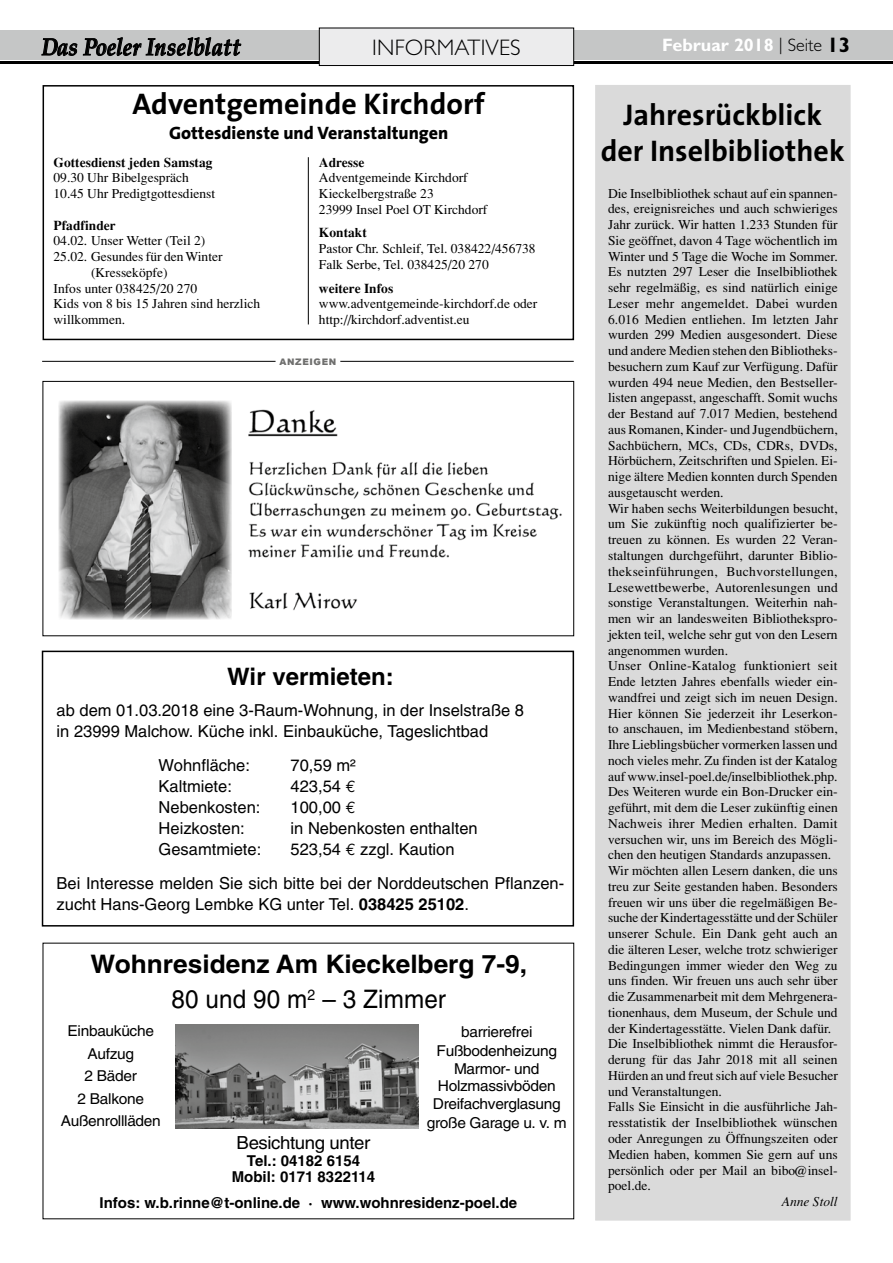
<style>
.page{position:relative;width:893px;height:1263px;background:#fff}
.page>*{position:absolute;margin:0;border:0;box-sizing:border-box;transform-origin:0 0}
.t1{font:700 30px/36px "The Sans";color:#000;text-align:center}
.t2{font:700 25.5px/35.7px "Helvetica";color:#000;text-align:center}
.t3{font:italic 700 24.15px "Palatino";letter-spacing:.005em;color:#000;scale:.87 1}
.t4{font:700 24px "Helvetica";color:#000}
.t5{font:300 22.5px "Gill Sans";letter-spacing:.005em;color:#000}
.t6{font:800 18px "The Sans";color:#000}
.t7{font:700 18px "Gill Sans";color:#fff}
.t8{font:18px "Helvetica";letter-spacing:-.02em;color:#000}
.t9{font:16.5px/21px "Helvetica";color:#000}
.t10{font:15px/22.5px "Helvetica";letter-spacing:-.02em;color:#000;text-align:center}
.t11{font:700 15px/16.5px "Helvetica";color:#000;text-align:center}
.t12{font:13.5px/15.8px "Times";color:#000}
.t13{font:700 13.5px "Times";color:#000}
.t14{font:italic 13.5px "Times";color:#000}
.t15{font:900 9px "Arial";letter-spacing:.07em;color:#6f6f6e}
.s1{font-weight:300;color:#000}
.s2{font-size:21px;color:#000}
.s3{font-family:"Euro Mono"}
.s4{font-weight:700}
.s5{font-weight:400}
</style>
<div class="page">
<div style="left:0;top:30px;width:893px;height:30px;background:#c5c6c6"></div>
<svg style="left:42px;top:38px;width:35px;height:18px"></svg>
<svg style="left:83px;top:37px;width:158px;height:20px"></svg>
<hr style="left:0;top:61px;width:893px;height:3px;background:#000">
<div style="left:43px;top:85px;width:531px;height:255px;border:2px solid #000"></div>
<div style="left:319px;top:28px;width:255px;height:38px;background:#ececed"></div>
<div style="left:319px;top:28px;width:255px;height:38px;border:1px solid #000"></div>
<div style="left:43px;top:381px;width:531px;height:255px;border:1px solid #000"></div>
<img style="left:59px;top:401px;width:172px;height:218px">
<img style="left:248px;top:409px;width:314px;height:202px">
<div style="left:595px;top:85px;width:255px;height:1135px;background:#dadada"></div>
<hr style="left:308px;top:157px;width:1px;height:167px;background:#000">
<img style="left:175px;top:1025px;width:244px;height:103px">
<hr style="left:42px;top:361px;width:532px;height:1px;background:#000">
<div style="left:276px;top:358px;width:64px;height:6px;background:#fff"></div>
<div style="left:42px;top:651px;width:532px;height:275px;border:2px solid #000"></div>
<h3 class="t3" style="left:42px;top:28px;width:230px">Das Poeler Inselblatt</h3>
<h3 class="t5" style="left:372px;top:35px;width:148px">IN FORMATIVES</h3>
<h3 class="t7" style="left:662px;top:34px;width:190px">Februar 2018 <span class="s1">| SEITE</span> <span class="s2">13</span></h3>
<h1 class="t1" style="left:133px;top:85px;width:354px">Adventgemeinde Kirchdorf</h1>
<h3 class="t6" style="left:169px;top:118px;width:281px">Gottesdienste und Veranstaltungen</h3>
<p class="t13" style="left:54px;top:154px;width:160px">Gottesdienst jeden Samstag</p>
<p class="t12" style="left:54px;top:170px;width:163px">09.30 Uhr Bibelgespräch<br>10.45 Uhr Predigtgottesdienst</p>
<p class="t13" style="left:54px;top:217px;width:64px">Pfadfinder</p>
<p class="t12" style="left:54px;top:233px;width:153px">04.02. Unser Wetter (Teil 2)</p>
<p class="t12" style="left:54px;top:249px;width:171px">25.02. Gesundes für den Winter</p>
<p class="t12" style="left:91px;top:264px;width:78px">(Kresseköpfe)</p>
<p class="t12" style="left:54px;top:280px;width:145px">Infos unter 038425/20 270</p>
<p class="t12" style="left:54px;top:296px;width:208px">Kids von 8 bis 15 Jahren sind herzlich</p>
<p class="t12" style="left:54px;top:312px;width:73px">willkommen.</p>
<p class="t13" style="left:319px;top:154px;width:47px">Adresse</p>
<p class="t12" style="left:319px;top:170px;width:170px">Adventgemeinde Kirchdorf<br>Kieckelbergstraße 23<br>23999 Insel Poel OT Kirchdorf</p>
<p class="t13" style="left:319px;top:224px;width:50px">Kontakt</p>
<p class="t12" style="left:319px;top:241px;width:218px">Pastor Chr. Schleif, Tel. 038422/456738<br>Falk Serbe, Tel. 038425/20 270</p>
<p class="t13" style="left:319px;top:280px;width:76px">weitere Infos</p>
<p class="t12" style="left:319px;top:296px;width:220px">www.adventgemeinde-kirchdorf.de oder http://kirchdorf.adventist.eu</p>
<p class="t15" style="left:279px;top:355px;width:58px">ANZEIGEN</p>
<h3 class="t4" style="left:227px;top:662px;width:168px">Wir vermieten:</h3>
<p class="t9" style="left:57px;top:700px;width:469px">ab dem 01.03.2018 eine 3-Raum-Wohnung, in der Inselstraße 8 in 23999 Malchow. Küche inkl. Einbauküche, Tageslichtbad</p>
<p class="t9" style="left:159px;top:754px;width:93px">Wohnfläche:</p>
<p class="t9" style="left:291px;top:754px;width:67px">70,59 m²</p>
<p class="t9" style="left:159px;top:775px;width:75px">Kaltmiete:</p>
<p class="t9" style="left:291px;top:775px;width:66px">423,54 <span class="s3">€</span></p>
<p class="t9" style="left:159px;top:796px;width:103px">Nebenkosten:</p>
<p class="t9" style="left:291px;top:796px;width:66px">100,00 <span class="s3">€</span></p>
<p class="t9" style="left:159px;top:817px;width:88px">Heizkosten:</p>
<p class="t9" style="left:291px;top:817px;width:189px">in Nebenkosten enthalten</p>
<p class="t9" style="left:159px;top:838px;width:104px">Gesamtmiete:</p>
<p class="t9" style="left:57px;top:832px;width:509px;line-height:33.8px;text-indent:234px">523,54 <span class="s3">€</span> zzgl. Kaution<br>Bei Interesse melden Sie sich bitte bei der Norddeutschen Pflanzen-</p>
<p class="t9" style="left:57px;top:893px;width:414px">zucht Hans-Georg Lembke KG unter Tel. <span class="s4">038425 25102</span>.</p>
<h2 class="t2" style="left:90px;top:945px;width:438px">Wohnresidenz Am Kieckelberg 7-9,<br><span class="s5">80 und 90 m</span><sup>2</sup> <span class="s5">– 3 Zimmer</span></h2>
<p class="t10" style="left:61px;top:1020px;width:101px">Einbauküche<br>Aufzug<br>2 Bäder<br>2 Balkone<br>Außenrollläden</p>
<p class="t10" style="left:437px;top:1023px;width:122px;line-height:18.5px">barrierefrei<br>Fußbodenheizung<br>Marmor- und</p>
<p class="t10" style="left:427px;top:1076px;width:141px;line-height:18.5px">Holzmassivböden<br>Dreifachverglasung große Garage u. v. m</p>
<h3 class="t8" style="left:237px;top:1132px;width:135px">Besichtung unter</h3>
<p class="t11" style="left:232px;top:1152px;width:145px">Tel.: 04182 6154<br>Mobil: 0171 8322114</p>
<p class="t11" style="left:100px;top:1195px;width:419px">Infos: w.b.rinne@t-online.de · www.wohnresidenz-poel.de</p>
<h1 class="t1" style="left:601px;top:96px;width:246px">Jahresrückblick der Inselbibliothek</h1>
<p class="t12" style="left:608px;top:185px;width:231px">Die Inselbibliothek schaut auf ein spannen&shy;des, ereignisreiches und auch schwieriges Jahr zurück. Wir hatten 1.233 Stunden für Sie geöffnet, davon 4 Tage wöchentlich im Winter und 5 Tage die Woche im Sommer.<br>Es nutzten 297 Leser die Inselbibliothek sehr regelmäßig, es sind natürlich einige Leser mehr angemeldet. Dabei wurden 6.016 Medien entliehen. Im letzten Jahr wurden 299 Medien ausgesondert. Diese und andere Medien stehen den Bibliotheks&shy;besuchern zum Kauf zur Verfügung. Dafür wurden 494 neue Medien, den Bestseller&shy;listen angepasst, angeschafft. Somit wuchs der Bestand auf 7.017 Medien, bestehend aus Romanen, Kinder- und Jugendbüchern, Sachbüchern, MCs, CDs, CDRs, DVDs, Hörbüchern, Zeitschriften und Spielen. Ei&shy;nige ältere Medien konnten durch Spenden ausgetauscht werden.<br>Wir haben sechs Weiterbildungen besucht, um Sie zukünftig noch qualifizierter be&shy;treuen zu können. Es wurden 22 Veran&shy;staltungen durchgeführt, darunter Biblio&shy;thekseinführungen, Buchvorstellungen, Lesewettbewerbe, Autorenlesungen und sonstige Veranstaltungen. Weiterhin nah&shy;men wir an landesweiten Bibliothekspro&shy;jekten teil, welche sehr gut von den Lesern angenommen wurden.<br>Unser Online-Katalog funktioniert seit Ende letzten Jahres ebenfalls wieder ein&shy;wandfrei und zeigt sich im neuen Design.<br>Hier können Sie jederzeit ihr Leserkon&shy;to anschauen, im Medienbestand stöbern, Ihre Lieblingsbücher vormerken lassen und noch vieles mehr. Zu finden ist der Katalog auf www.insel-poel.de/inselbibliothek.php.<br>Des Weiteren wurde ein Bon-Drucker ein&shy;geführt, mit dem die Leser zukünftig einen Nachweis ihrer Medien erhalten. Damit versuchen wir, uns im Bereich des Mögli&shy;chen den heutigen Standards anzupassen.<br>Wir möchten allen Lesern danken, die uns treu zur Seite gestanden haben. Besonders freuen wir uns über die regelmäßigen Be&shy;suche der Kindertagesstätte und der Schüler unserer Schule. Ein Dank geht auch an die älteren Leser, welche trotz schwieriger Bedingungen immer wieder den Weg zu uns finden. Wir freuen uns auch sehr über die Zusammenarbeit mit dem Mehrgenera&shy;tionenhaus, dem Museum, der Schule und der Kindertagesstätte. Vielen Dank dafür.<br>Die Inselbibliothek nimmt die Herausfor&shy;derung für das Jahr 2018 mit all seinen Hürden an und freut sich auf viele Besucher und Veranstaltungen.<br>Falls Sie Einsicht in die ausführliche Jah&shy;resstatistik der Inselbibliothek wünschen oder Anregungen zu Öffnungszeiten oder Medien haben, kommen Sie gern auf uns persönlich oder per Mail an bibo@insel&shy;poel.de.</p>
<p class="t14" style="left:782px;top:1193px;width:57px">Anne Stoll</p>
</div>
